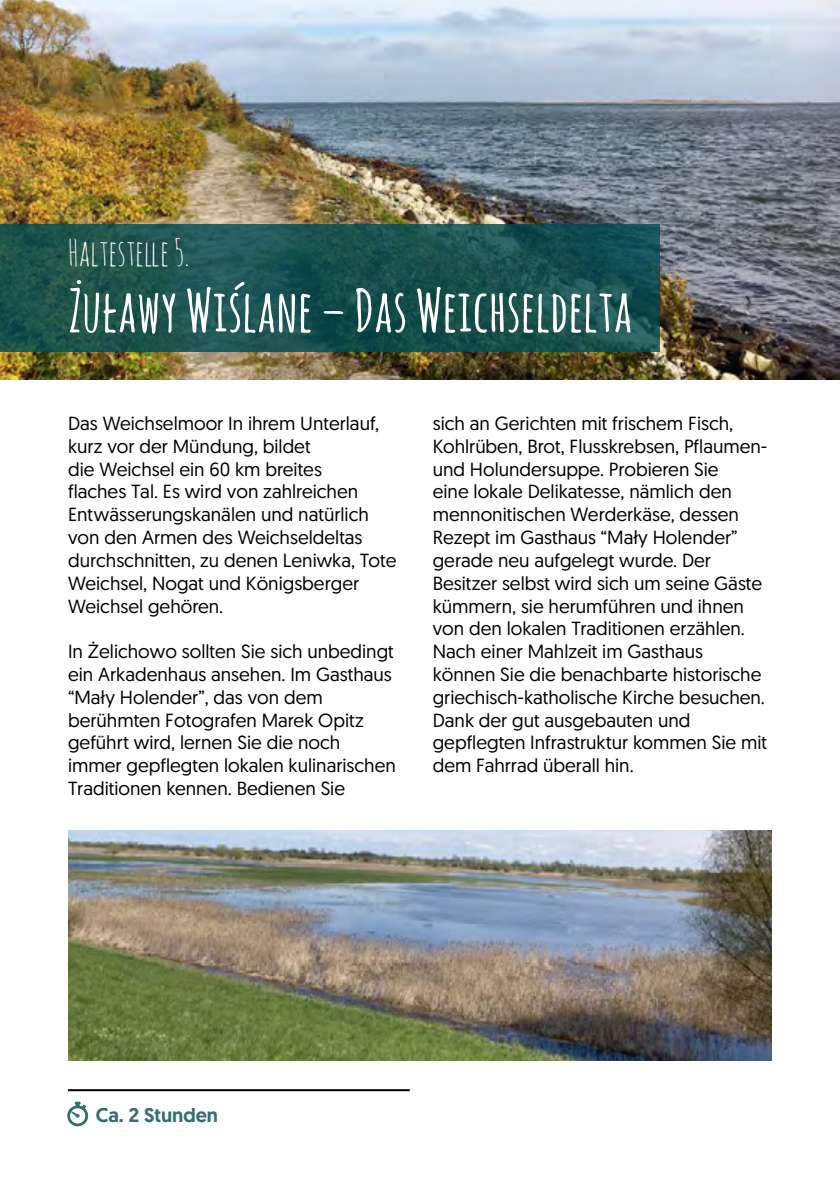
<style>
.page{position:relative;width:840px;height:1191px;background:#fff}
.page>*{position:absolute;margin:0;border:0;box-sizing:border-box;transform-origin:0 0}
.t1{font:700 58px "Amatic SC";color:#fff}
.t2{font:36px "Amatic SC";color:#fff}
.t3{font:500 20px "Geomanist";letter-spacing:-.005em;color:#004a52}
.t4{font:19px/22.8px "Geomanist";color:#000}
</style>
<div class="page">
<img style="left:0;top:0;width:839px;height:379px">
<img style="left:68px;top:831px;width:703px;height:229px">
<svg style="left:0;top:224px;width:659px;height:128px;background:#1a524f"></svg>
<hr style="left:68px;top:1089px;width:341px;height:2px;background:#000">
<svg style="left:67px;top:1101px;width:21px;height:25px"></svg>
<h2 class="t2" style="left:68px;top:230px;width:123px">Haltestelle 5.</h2>
<h1 class="t1" style="left:68px;top:269px;width:565px">Żuławy Wiślane – Das Weichseldelta</h1>
<p class="t4" style="left:68px;top:411px;width:330px">Das Weichselmoor In ihrem Unterlauf, kurz vor der Mündung, bildet<br>die Weichsel ein 60 km breites<br>flaches Tal. Es wird von zahlreichen<br>Entwässerungskanälen und natürlich von den Armen des Weichseldeltas durchschnitten, zu denen Leniwka, Tote<br>Weichsel, Nogat und Königsberger<br>Weichsel gehören.</p>
<p class="t4" style="left:68px;top:639px;width:329px">In Żelichowo sollten Sie sich unbedingt ein Arkadenhaus ansehen. Im Gasthaus “Mały Holender”, das von dem berühmten Fotografen Marek Opitz geführt wird, lernen Sie die noch immer gepflegten lokalen kulinarischen Traditionen kennen. Bedienen Sie</p>
<p class="t4" style="left:432px;top:411px;width:336px">sich an Gerichten mit frischem Fisch, Kohlrüben, Brot, Flusskrebsen, Pflaumen&shy;und Holundersuppe. Probieren Sie<br>eine lokale Delikatesse, nämlich den mennonitischen Werderkäse, dessen Rezept im Gasthaus “Mały Holender” gerade neu aufgelegt wurde. Der Besitzer selbst wird sich um seine Gäste kümmern, sie herumführen und ihnen von den lokalen Traditionen erzählen.<br>Nach einer Mahlzeit im Gasthaus können Sie die benachbarte historische griechisch-katholische Kirche besuchen.<br>Dank der gut ausgebauten und gepflegten Infrastruktur kommen Sie mit dem Fahrrad überall hin.</p>
<p class="t3" style="left:96px;top:1102px;width:124px">Ca. 2 Stunden</p>
</div>
